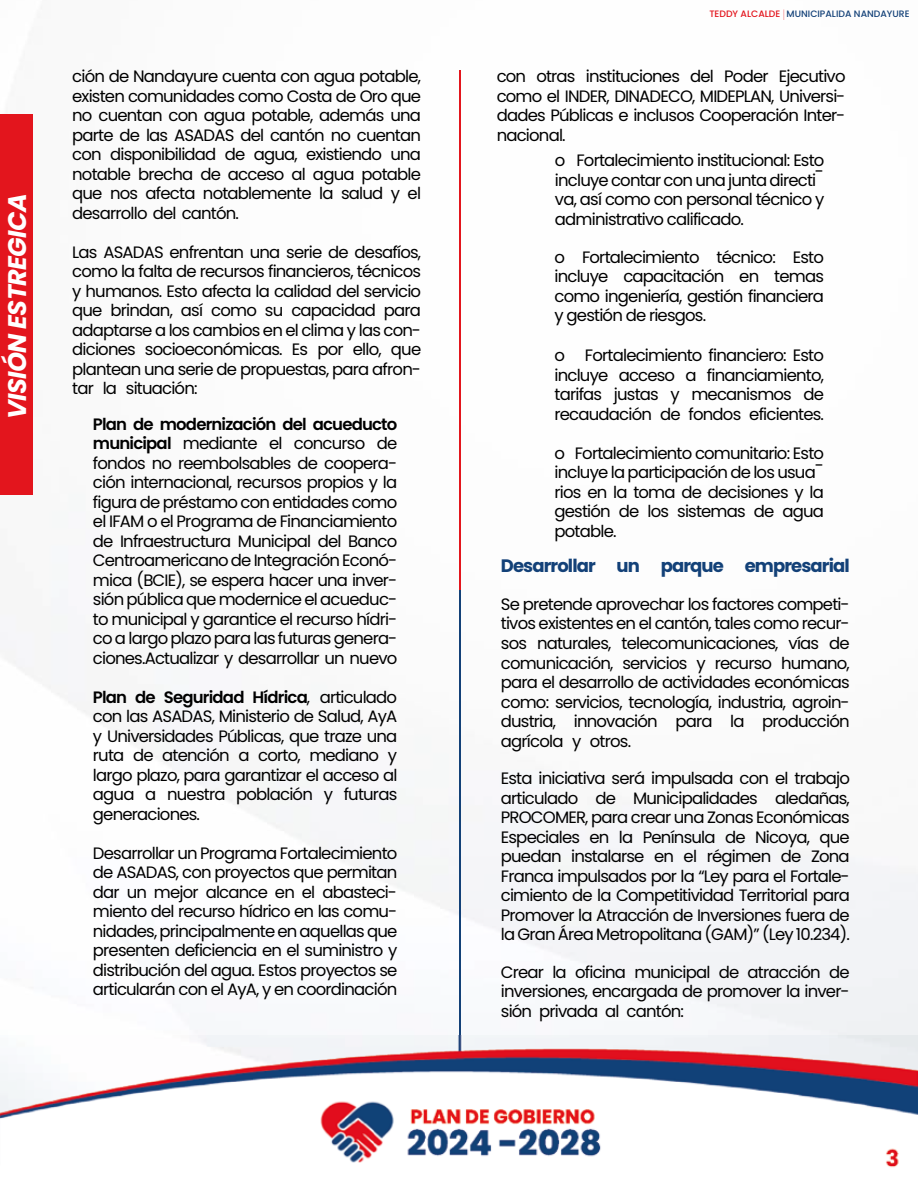
<style>
.page{position:relative;width:918px;height:1188px;background:#fff}
.page>*{position:absolute;margin:0;border:0;box-sizing:border-box;transform-origin:0 0}
.t1{font:italic 700 25.5px "Poppins";letter-spacing:-.025em;color:#fff}
.t2{font:700 18px "Poppins";letter-spacing:-.05em;color:#134178}
.t3{font:16.5px/19.5px "Poppins";letter-spacing:-.05em;color:#000;text-align:justify}
.t4{font:500 9.3px "Poppins";color:#134178}
.s1{font-weight:600}
.s2{color:#e3151d}
.s3{font-weight:100;font-size:14.85px;color:#e3151d}
</style>
<div class="page">
<img style="left:7px;top:70px;width:911px;height:966px">
<hr style="left:459px;top:71px;width:2px;height:523px;background:#e3161d">
<hr style="left:459px;top:590px;width:2px;height:523px;background:#134178">
<div style="left:0;top:114px;width:32px;height:381px;background:#e3151d"></div>
<img style="left:0;top:1036px;width:918px;height:132px">
<h1 class="t1" style="left:3px;top:419px;width:228px;rotate:-90deg">VISIÓN ESTREGICA</h1>
<p class="t3" style="left:72px;top:67px;width:350px">ción de Nandayure cuenta con agua potable, existen comunidades como Costa de Oro que no cuentan con agua potable, además una parte de las ASADAS del cantón no cuentan con disponibilidad de agua, existiendo una notable brecha de acceso al agua potable que nos afecta notablemente la salud y el desarrollo del cantón.</p>
<p class="t3" style="left:72px;top:242px;width:351px">Las ASADAS enfrentan una serie de desafíos, como la falta de recursos financieros, técnicos y humanos. Esto afecta la calidad del servicio que brindan, así como su capacidad para adaptarse a los cambios en el clima y las con&shy;diciones socioeconómicas. Es por ello, que plantean una serie de propuestas, para afron&shy;tar la situación:</p>
<p class="t3" style="left:93px;top:414px;width:306px"><span class="s1">Plan de modernización del acueducto municipal</span> mediante el concurso de fondos no reembolsables de coopera&shy;ción internacional, recursos propios y la figura de préstamo con entidades como el IFAM o el Programa de Financiamiento de Infraestructura Municipal del Banco Centroamericano de Integración Econó&shy;mica (BCIE), se espera hacer una inver&shy;sión pública que modernice el acueduc&shy;to municipal y garantice el recurso hídri&shy;co a largo plazo para las futuras genera&shy;ciones.Actualizar y desarrollar un nuevo</p>
<p class="t3" style="left:93px;top:688px;width:306px"><span class="s1">Plan de Seguridad Hídrica</span>, articulado con las ASADAS, Ministerio de Salud, AyA y Universidades Públicas, que traze una ruta de atención a corto, mediano y largo plazo, para garantizar el acceso al agua a nuestra población y futuras generaciones.</p>
<p class="t3" style="left:93px;top:844px;width:306px">Desarrollar un Programa Fortalecimiento de ASADAS, con proyectos que permitan dar un mejor alcance en el abasteci&shy;miento del recurso hídrico en las comu&shy;nidades, principalmente en aquellas que presenten deficiencia en el suministro y distribución del agua. Estos proyectos se articularán con el AyA, y en coordinación</p>
<p class="t4" style="left:709px;top:9px;width:202px"><span class="s2">TEDDY ALCALDE</span> <span class="s3">I</span>MUNICIPALIDA NANDAYURE</p>
<p class="t3" style="left:497px;top:67px;width:350px">con otras instituciones del Poder Ejecutivo como el INDER, DINADECO, MIDEPLAN, Universi&shy;dades Públicas e inclusos Cooperación Inter&shy;nacional.</p>
<p class="t3" style="left:555px;top:151px;width:271px">o Fortalecimiento institucional: Esto incluye contar con una junta directi</p>
<p class="t3" style="left:555px;top:158px;width:271px;line-height:27.8px;text-align:right">-<br>va, así como con personal técnico y</p>
<p class="t3" style="left:555px;top:209px;width:190px">administrativo calificado.</p>
<p class="t3" style="left:555px;top:248px;width:271px">o Fortalecimiento técnico: Esto incluye capacitación en temas como ingeniería, gestión financiera y gestión de riesgos.</p>
<p class="t3" style="left:555px;top:346px;width:271px">o Fortalecimiento financiero: Esto incluye acceso a financiamiento, tarifas justas y mecanismos de recaudación de fondos eficientes.</p>
<p class="t3" style="left:555px;top:443px;width:271px">o Fortalecimiento comunitario: Esto incluye la participación de los usua</p>
<p class="t3" style="left:555px;top:451px;width:271px;line-height:27px;text-align:right">-<br>rios en la toma de decisiones y la</p>
<p class="t3" style="left:555px;top:502px;width:271px">gestión de los sistemas de agua potable.</p>
<p class="t2" style="left:501px;top:556px;width:350px">Desarrollar un parque empresarial</p>
<p class="t3" style="left:501px;top:595px;width:351px">Se pretende aprovechar los factores competi&shy;tivos existentes en el cantón, tales como recur&shy;sos naturales, telecomunicaciones, vías de comunicación, servicios y recurso humano, para el desarrollo de actividades económicas como: servicios, tecnología, industria, agroin&shy;dustria, innovación para la producción agrícola y otros.</p>
<p class="t3" style="left:501px;top:769px;width:351px">Esta iniciativa será impulsada con el trabajo articulado de Municipalidades aledañas, PROCOMER, para crear una Zonas Económicas Especiales en la Península de Nicoya, que puedan instalarse en el régimen de Zona Franca impulsados por la “Ley para el Fortale&shy;cimiento de la Competitividad Territorial para Promover la Atracción de Inversiones fuera de la Gran Área Metropolitana (GAM)” (Ley 10.234).</p>
<p class="t3" style="left:501px;top:962px;width:350px">Crear la oficina municipal de atracción de inversiones, encargada de promover la inver&shy;sión privada al cantón:</p>
</div>
